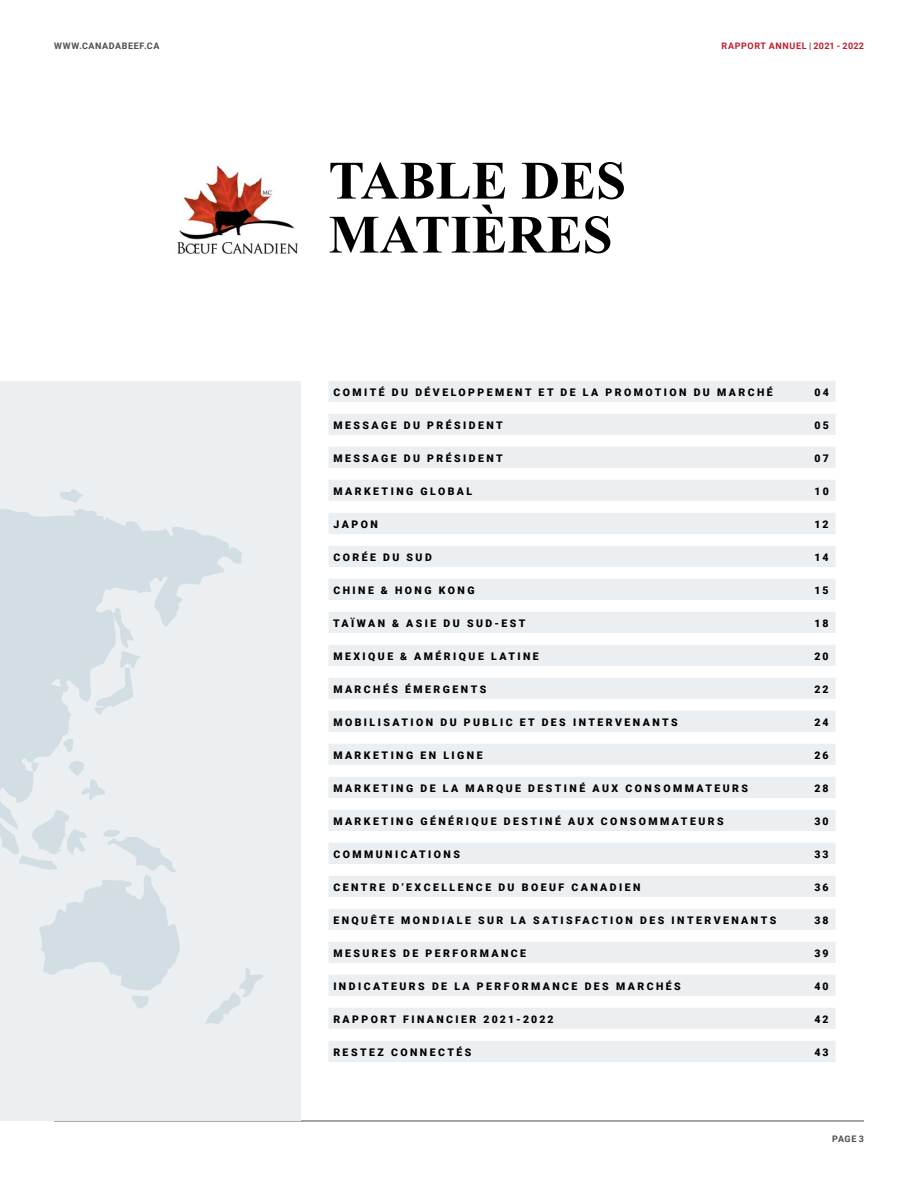
<style>
.page{position:relative;width:918px;height:1188px;background:#fff}
.page>*{position:absolute;margin:0;border:0;box-sizing:border-box;transform-origin:0 0}
.t1{font:700 54px/54px "Times New Roman";color:#000}
.t2{font:900 10.5px "Roboto";letter-spacing:.235em;color:#000}
.t3{font:700 9px "Roboto";letter-spacing:.065em;color:#be1e2d}
.t4{font:700 9px "Roboto";letter-spacing:.07em;color:#4d4d4f}
.s1{color:#4d4d4f}
</style>
<div class="page">
<hr style="left:54px;top:1121px;width:810px;height:1px;background:#4d4d4f">
<div style="left:0;top:382px;width:300px;height:739px;background:#eceff2"></div>
<svg style="left:0;top:508px;width:242px;height:302px"></svg>
<svg style="left:60px;top:489px;width:23px;height:14px"></svg>
<svg style="left:94px;top:651px;width:48px;height:65px"></svg>
<svg style="left:63px;top:737px;width:11px;height:15px"></svg>
<svg style="left:30px;top:762px;width:9px;height:10px"></svg>
<svg style="left:69px;top:759px;width:37px;height:41px"></svg>
<svg style="left:205px;top:968px;width:58px;height:56px"></svg>
<svg style="left:0;top:810px;width:180px;height:199px"></svg>
<div style="left:328px;top:381px;width:508px;height:21px;background:#eceff2"></div>
<div style="left:328px;top:414px;width:508px;height:21px;background:#eceff2"></div>
<div style="left:328px;top:447px;width:508px;height:21px;background:#eceff2"></div>
<div style="left:328px;top:480px;width:508px;height:21px;background:#eceff2"></div>
<div style="left:328px;top:513px;width:508px;height:21px;background:#eceff2"></div>
<div style="left:328px;top:546px;width:508px;height:21px;background:#eceff2"></div>
<div style="left:328px;top:579px;width:508px;height:21px;background:#eceff2"></div>
<div style="left:328px;top:612px;width:508px;height:21px;background:#eceff2"></div>
<div style="left:328px;top:645px;width:508px;height:21px;background:#eceff2"></div>
<div style="left:328px;top:678px;width:508px;height:21px;background:#eceff2"></div>
<div style="left:328px;top:711px;width:508px;height:21px;background:#eceff2"></div>
<div style="left:328px;top:744px;width:508px;height:21px;background:#eceff2"></div>
<div style="left:328px;top:777px;width:508px;height:21px;background:#eceff2"></div>
<div style="left:328px;top:810px;width:508px;height:21px;background:#eceff2"></div>
<div style="left:328px;top:843px;width:508px;height:21px;background:#eceff2"></div>
<div style="left:328px;top:876px;width:508px;height:21px;background:#eceff2"></div>
<div style="left:328px;top:909px;width:508px;height:21px;background:#eceff2"></div>
<div style="left:328px;top:942px;width:508px;height:21px;background:#eceff2"></div>
<div style="left:328px;top:975px;width:508px;height:21px;background:#eceff2"></div>
<div style="left:328px;top:1008px;width:508px;height:21px;background:#eceff2"></div>
<div style="left:328px;top:1041px;width:508px;height:21px;background:#eceff2"></div>
<img style="left:177px;top:165px;width:121px;height:89px">
<p class="t4" style="left:54px;top:40px;width:107px">WWW.CANADABEEF.CA</p>
<p class="t3" style="left:722px;top:40px;width:144px">RAPPORT ANNUEL <span class="s1">|</span> 2021 - 2022</p>
<h1 class="t1" style="left:328px;top:152px;width:299px">TABLE DES<br>MATIÈRES</h1>
<p class="t2" style="left:333px;top:385px;width:441px">COMITÉ DU DÉVELOPPEMENT ET DE LA PROMOTION DU MARCHÉ</p>
<p class="t2" style="left:815px;top:385px;width:16px">04</p>
<p class="t2" style="left:333px;top:418px;width:171px">MESSAGE DU PRÉSIDENT</p>
<p class="t2" style="left:815px;top:418px;width:16px">05</p>
<p class="t2" style="left:333px;top:451px;width:171px">MESSAGE DU PRÉSIDENT</p>
<p class="t2" style="left:815px;top:451px;width:16px">07</p>
<p class="t2" style="left:333px;top:484px;width:140px">MARKETING GLOBAL</p>
<p class="t2" style="left:814px;top:484px;width:16px">10</p>
<p class="t2" style="left:333px;top:517px;width:46px">JAPON</p>
<p class="t2" style="left:814px;top:517px;width:16px">12</p>
<p class="t2" style="left:333px;top:550px;width:100px">CORÉE DU SUD</p>
<p class="t2" style="left:814px;top:550px;width:16px">14</p>
<p class="t2" style="left:333px;top:583px;width:143px">CHINE &amp; HONG KONG</p>
<p class="t2" style="left:814px;top:583px;width:16px">15</p>
<p class="t2" style="left:333px;top:616px;width:194px">TAÏWAN &amp; ASIE DU SUD-EST</p>
<p class="t2" style="left:814px;top:616px;width:16px">18</p>
<p class="t2" style="left:333px;top:649px;width:207px">MEXIQUE &amp; AMÉRIQUE LATINE</p>
<p class="t2" style="left:814px;top:649px;width:16px">20</p>
<p class="t2" style="left:333px;top:682px;width:154px">MARCHÉS ÉMERGENTS</p>
<p class="t2" style="left:814px;top:682px;width:16px">22</p>
<p class="t2" style="left:333px;top:715px;width:346px">MOBILISATION DU PUBLIC ET DES INTERVENANTS</p>
<p class="t2" style="left:814px;top:715px;width:16px">24</p>
<p class="t2" style="left:333px;top:748px;width:151px">MARKETING EN LIGNE</p>
<p class="t2" style="left:814px;top:748px;width:16px">26</p>
<p class="t2" style="left:333px;top:781px;width:416px">MARKETING DE LA MARQUE DESTINÉ AUX CONSOMMATEURS</p>
<p class="t2" style="left:814px;top:781px;width:16px">28</p>
<p class="t2" style="left:333px;top:814px;width:392px">MARKETING GÉNÉRIQUE DESTINÉ AUX CONSOMMATEURS</p>
<p class="t2" style="left:814px;top:814px;width:16px">30</p>
<p class="t2" style="left:333px;top:847px;width:128px">COMMUNICATIONS</p>
<p class="t2" style="left:814px;top:847px;width:16px">33</p>
<p class="t2" style="left:333px;top:880px;width:309px">CENTRE D’EXCELLENCE DU BOEUF CANADIEN</p>
<p class="t2" style="left:814px;top:880px;width:16px">36</p>
<p class="t2" style="left:333px;top:913px;width:444px">ENQUÊTE MONDIALE SUR LA SATISFACTION DES INTERVENANTS</p>
<p class="t2" style="left:814px;top:913px;width:16px">38</p>
<p class="t2" style="left:333px;top:946px;width:194px">MESURES DE PERFORMANCE</p>
<p class="t2" style="left:814px;top:946px;width:16px">39</p>
<p class="t2" style="left:333px;top:979px;width:349px">INDICATEURS DE LA PERFORMANCE DES MARCHÉS</p>
<p class="t2" style="left:814px;top:979px;width:16px">40</p>
<p class="t2" style="left:333px;top:1012px;width:222px">RAPPORT FINANCIER 2021-2022</p>
<p class="t2" style="left:814px;top:1012px;width:16px">42</p>
<p class="t2" style="left:333px;top:1045px;width:140px">RESTEZ CONNECTÉS</p>
<p class="t2" style="left:814px;top:1045px;width:16px">43</p>
<p class="t4" style="left:832px;top:1133px;width:33px">PAGE 3</p>
</div>
